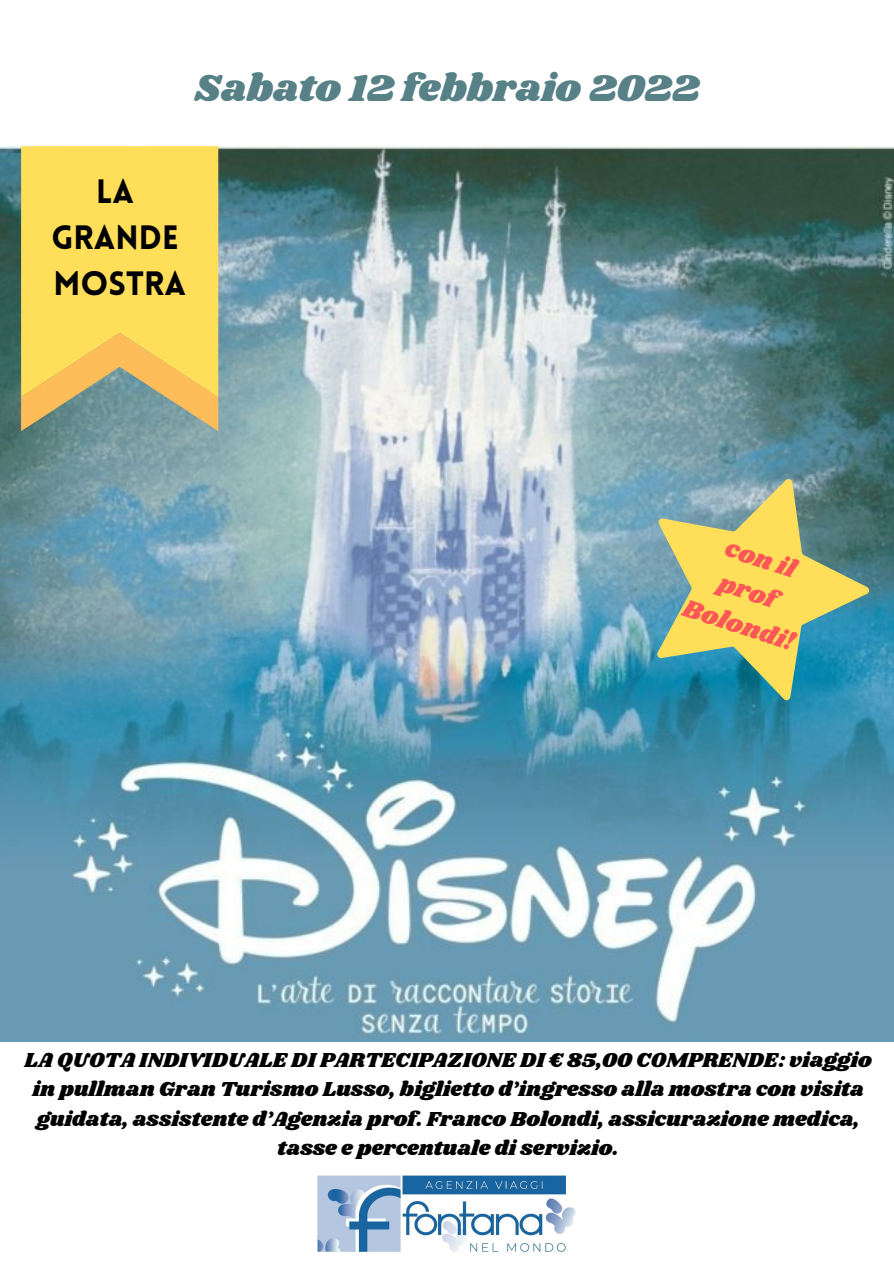
<style>
.page{position:relative;width:894px;height:1264px;background:#fff}
.page>*{position:absolute;margin:0;border:0;box-sizing:border-box;transform-origin:0 0}
.t1{font:39px "Shrikhand";color:#578187}
.t2{font:900 33px "Lovelo";color:#000}
.t3{font:25.5px/35px "Shrikhand";color:#ff5757}
.t4{font:21px/29.2px "Shrikhand";color:#000;text-align:center}
</style>
<div class="page">
<img style="left:0;top:146px;width:893px;height:895px">
<svg style="left:21px;top:397px;width:197px;height:34px;background:#959f87"></svg>
<svg style="left:21px;top:146px;width:197px;height:251px;background:#fad85b"></svg>
<img style="left:317px;top:1175px;width:259px;height:77px">
<svg style="left:616px;top:443px;width:277px;height:272px;background:#7ea58e"></svg>
<p class="t1" style="left:194px;top:61px;width:507px">Sabato 12 febbraio 2022</p>
<p class="t2" style="left:96px;top:178px;width:39px">LA</p>
<p class="t2" style="left:51px;top:224px;width:129px">GRANDE</p>
<p class="t2" style="left:54px;top:270px;width:134px">MOSTRA</p>
<p class="t3" style="left:731px;top:531px;width:74px;rotate:18deg">con il prof</p>
<p class="t3" style="left:688px;top:591px;width:117px;rotate:18deg">Bolondi!</p>
<p class="t4" style="left:25px;top:1046px;width:848px">LA QUOTA INDIVIDUALE DI PARTECIPAZIONE DI € 85,00 COMPRENDE: viaggio in pullman Gran Turismo Lusso, biglietto d’ingresso alla mostra con visita guidata, assistente d’Agenzia prof. Franco Bolondi, assicurazione medica, tasse e percentuale di servizio.</p>
</div>
